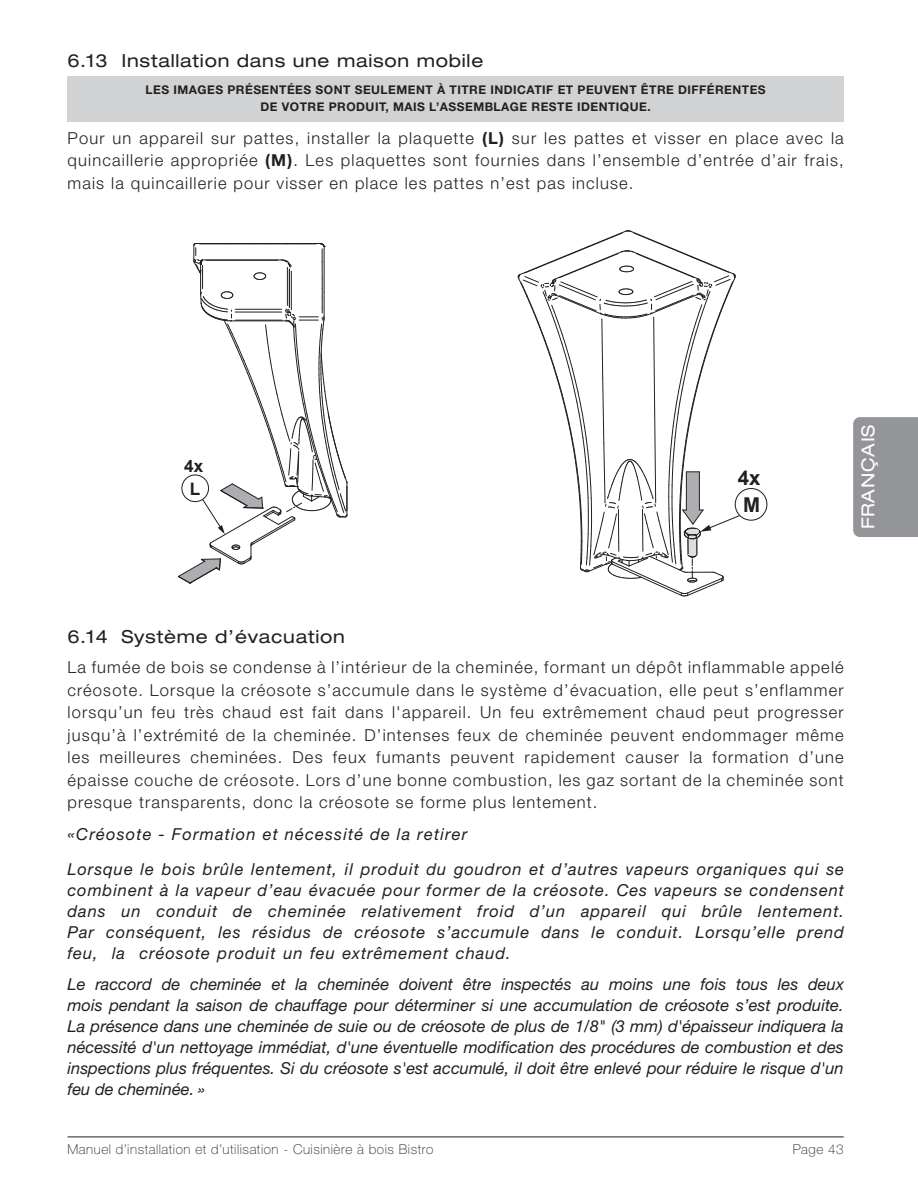
<style>
.page{position:relative;width:918px;height:1188px;background:#fff}
.page>*{position:absolute;margin:0;border:0;box-sizing:border-box;transform-origin:0 0}
.t1{font:700 20.4px "Arial";color:#231f20}
.t2{font:expanded 18px "Helvetica Neue LT Std";letter-spacing:.04em;color:#231f20}
.t3{font:expanded 18px "Helvetica Neue LT Std";letter-spacing:.04em;color:#fff}
.t4{font:700 17.25px "Arial";color:#231f20}
.t5{font:italic 16.5px/21px "Helvetica Neue LT Std";letter-spacing:.055em;color:#231f20;text-align:justify}
.t6{font:300 16.5px/22.5px "Helvetica Neue LT Std";letter-spacing:.07em;color:#231f20;text-align:justify}
.t7{font:100 13.5px "Helvetica Neue LT Std";letter-spacing:.04em;color:#231f20}
.t8{font:700 12px/16.5px "Helvetica Neue LT Std";letter-spacing:.04em;color:#231f20;text-align:center}
.s1{font-weight:700}
</style>
<div class="page">
<hr style="left:68px;top:1137px;width:776px;height:1px;background:#231f20">
<div style="left:853px;top:417px;width:65px;height:120px;background:#939598"></div>
<div style="left:68px;top:76px;width:776px;height:46px;background:#d1d2d4"></div>
<div style="left:735px;top:488px;width:32px;height:33px;border:1px solid #231f20;border-radius:50%"></div>
<svg style="left:517px;top:230px;width:224px;height:367px"></svg>
<svg style="left:178px;top:243px;width:170px;height:341px"></svg>
<p class="t2" style="left:68px;top:50px;width:417px">6.13 Installation dans une maison mobile</p>
<p class="t8" style="left:146px;top:81px;width:622px">LES IMAGES PRÉSENTÉES SONT SEULEMENT À TITRE INDICATIF ET PEUVENT ÊTRE DIFFÉRENTES<br>DE VOTRE PRODUIT, MAIS L’ASSEMBLAGE RESTE IDENTIQUE.</p>
<p class="t6" style="left:68px;top:126px;width:778px">Pour un appareil sur pattes, installer la plaquette <span class="s1">(L)</span> sur les pattes et visser en place avec la quincaillerie appropriée <span class="s1">(M)</span>. Les plaquettes sont fournies dans l’ensemble d’entrée d’air frais, mais la quincaillerie pour visser en place les pattes n’est pas incluse.</p>
<p class="t4" style="left:184px;top:455px;width:21px">4x</p>
<p class="t4" style="left:190px;top:478px;width:12px">L</p>
<p class="t1" style="left:738px;top:465px;width:24px">4x</p>
<p class="t1" style="left:743px;top:491px;width:19px">M</p>
<p class="t3" style="left:857px;top:529px;width:106px;rotate:-90deg">FRANÇAIS</p>
<p class="t2" style="left:68px;top:625px;width:279px">6.14 Système d’évacuation</p>
<p class="t6" style="left:68px;top:656px;width:778px">La fumée de bois se condense à l’intérieur de la cheminée, formant un dépôt inflammable appelé créosote. Lorsque la créosote s’accumule dans le système d’évacuation, elle peut s’enflammer lorsqu’un feu très chaud est fait dans l'appareil. Un feu extrêmement chaud peut progresser jusqu’à l’extrémité de la cheminée. D’intenses feux de cheminée peuvent endommager même les meilleures cheminées. Des feux fumants peuvent rapidement causer la formation d’une épaisse couche de créosote. Lors d’une bonne combustion, les gaz sortant de la cheminée sont presque transparents, donc la créosote se forme plus lentement.</p>
<p class="t5" style="left:68px;top:817px;width:778px;line-height:34.5px">«Créosote - Formation et nécessité de la retirer<br>Lorsque le bois brûle lentement, il produit du goudron et d’autres vapeurs organiques qui se</p>
<p class="t5" style="left:68px;top:879px;width:778px">combinent à la vapeur d’eau évacuée pour former de la créosote. Ces vapeurs se condensent dans un conduit de cheminée relativement froid d’un appareil qui brûle lentement.<br>Par conséquent, les résidus de créosote s’accumule dans le conduit. Lorsqu’elle prend feu, la créosote produit un feu extrêmement chaud.</p>
<p class="t5" style="left:68px;top:974px;width:778px">Le raccord de cheminée et la cheminée doivent être inspectés au moins une fois tous les deux mois pendant la saison de chauffage pour déterminer si une accumulation de créosote s’est produite.<br>La présence dans une cheminée de suie ou de créosote de plus de 1/8" (3 mm) d'épaisseur indiquera la nécessité d'un nettoyage immédiat, d'une éventuelle modification des procédures de combustion et des inspections plus fréquentes. Si du créosote s'est accumulé, il doit être enlevé pour réduire le risque d'un feu de cheminée. »</p>
<p class="t7" style="left:68px;top:1142px;width:367px">Manuel d’installation et d’utilisation - Cuisinière à bois Bistro</p>
<p class="t7" style="left:793px;top:1142px;width:52px">Page 43</p>
</div>
